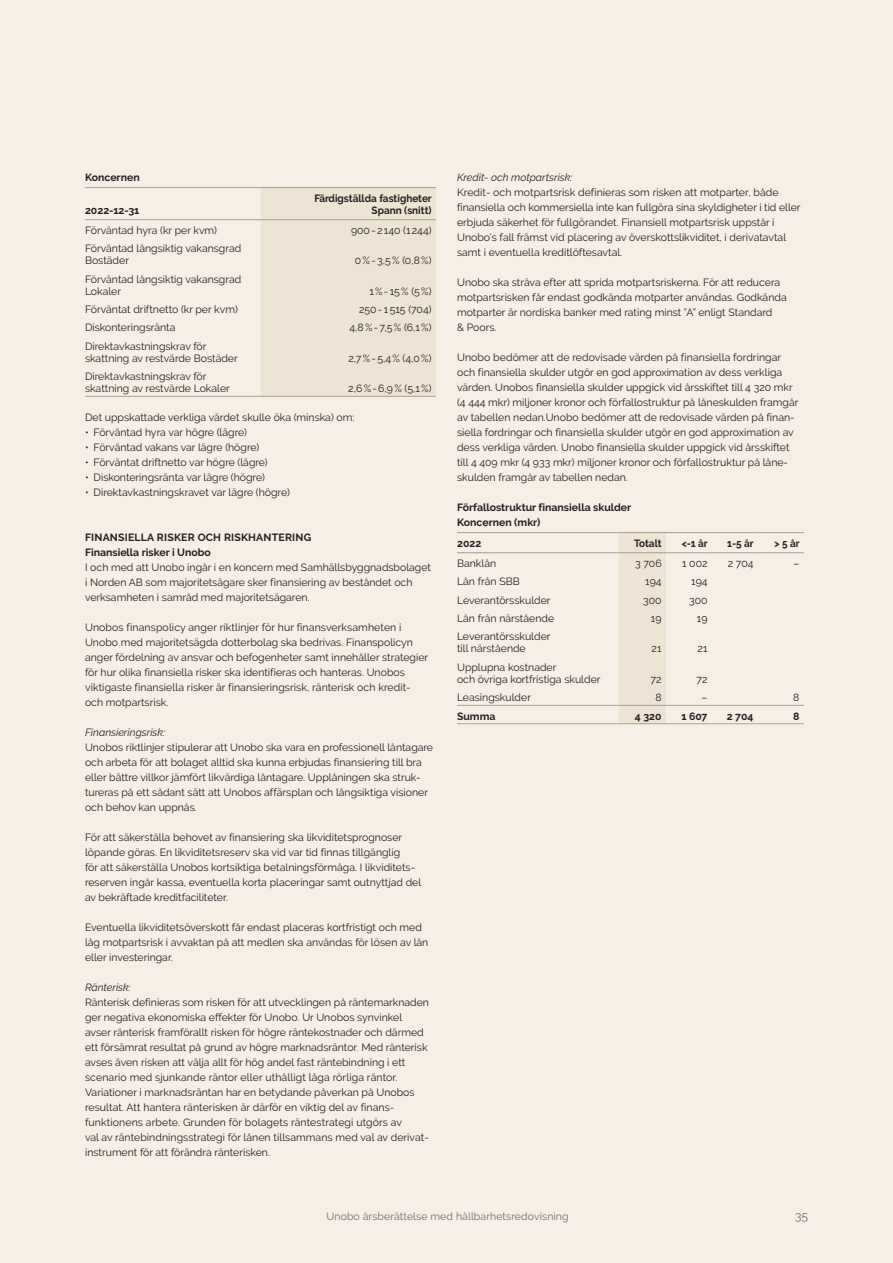
<style>
.page{position:relative;width:893px;height:1263px;background:#f5efe6}
.page>*{position:absolute;margin:0;border:0;box-sizing:border-box;transform-origin:0 0}
.t1{font:12px "Raleway";color:#6c6d70}
.t2{font:10.5px/15px "Raleway";color:#231f20}
.t3{font:700 10.5px/15px "Raleway";color:#231f20}
.t4{font:700 10.5px/12px "Raleway";color:#231f20;text-align:right;scale:.95 1}
.t5{font:700 10.5px/15px "Raleway";letter-spacing:.02em;color:#231f20}
.t6{font:italic 10.5px "Raleway";color:#231f20}
.t7{font:10.5px "Raleway";letter-spacing:.01em;color:#6c6d70}
</style>
<div class="page">
<div style="left:260px;top:188px;width:176px;height:208px;background:#eee4d4"></div>
<hr style="left:85px;top:396px;width:175px;height:1px;background:#ae9e91">
<hr style="left:260px;top:396px;width:176px;height:1px;background:#ae9e91">
<hr style="left:85px;top:187px;width:175px;height:1px;background:#ae9e91">
<hr style="left:260px;top:187px;width:176px;height:1px;background:#ae9e91">
<hr style="left:85px;top:219px;width:175px;height:1px;background:#ae9e91">
<hr style="left:260px;top:219px;width:176px;height:1px;background:#ae9e91">
<div style="left:619px;top:533px;width:47px;height:190px;background:#eee4d4"></div>
<hr style="left:457px;top:705px;width:162px;height:1px;background:#ae9e91">
<hr style="left:619px;top:705px;width:47px;height:1px;background:#ae9e91">
<hr style="left:666px;top:705px;width:46px;height:1px;background:#ae9e91">
<hr style="left:712px;top:705px;width:46px;height:1px;background:#ae9e91">
<hr style="left:758px;top:705px;width:46px;height:1px;background:#ae9e91">
<hr style="left:457px;top:723px;width:162px;height:1px;background:#ae9e91">
<hr style="left:619px;top:723px;width:47px;height:1px;background:#ae9e91">
<hr style="left:666px;top:723px;width:46px;height:1px;background:#ae9e91">
<hr style="left:712px;top:723px;width:46px;height:1px;background:#ae9e91">
<hr style="left:758px;top:723px;width:46px;height:1px;background:#ae9e91">
<hr style="left:457px;top:532px;width:162px;height:1px;background:#ae9e91">
<hr style="left:619px;top:532px;width:47px;height:1px;background:#ae9e91">
<hr style="left:666px;top:532px;width:46px;height:1px;background:#ae9e91">
<hr style="left:712px;top:532px;width:46px;height:1px;background:#ae9e91">
<hr style="left:758px;top:532px;width:46px;height:1px;background:#ae9e91">
<hr style="left:457px;top:552px;width:162px;height:1px;background:#ae9e91">
<hr style="left:619px;top:552px;width:47px;height:1px;background:#ae9e91">
<hr style="left:666px;top:552px;width:46px;height:1px;background:#ae9e91">
<hr style="left:712px;top:552px;width:46px;height:1px;background:#ae9e91">
<hr style="left:758px;top:552px;width:46px;height:1px;background:#ae9e91">
<p class="t3" style="left:85px;top:170px;width:56px">Koncernen</p>
<p class="t3" style="left:85px;top:203px;width:56px">2022-12-31</p>
<p class="t4" style="left:314px;top:192px;width:125px">Färdigställda fastigheter<br>Spann (snitt)</p>
<p class="t2" style="left:85px;top:223px;width:134px">Förväntad hyra (kr per kvm)</p>
<p class="t2" style="left:351px;top:223px;width:82px">900-2140 (1244)</p>
<p class="t2" style="left:85px;top:242px;width:158px;line-height:12px">Förväntad långsiktig vakansgrad<br>Bostäder</p>
<p class="t2" style="left:355px;top:253px;width:78px">0%-3,5% (0,8%)</p>
<p class="t2" style="left:85px;top:273px;width:158px;line-height:12px">Förväntad långsiktig vakansgrad<br>Lokaler</p>
<p class="t2" style="left:369px;top:283px;width:64px">1%-15% (5%)</p>
<p class="t2" style="left:85px;top:302px;width:154px">Förväntat driftnetto (kr per kvm)</p>
<p class="t2" style="left:359px;top:302px;width:74px">250- 1 515 (704)</p>
<p class="t2" style="left:85px;top:320px;width:92px">Diskonteringsränta</p>
<p class="t2" style="left:349px;top:320px;width:84px">4,8%-7,5% (6,1%)</p>
<p class="t2" style="left:85px;top:340px;width:154px;line-height:12px">Direktavkastningskrav för skattning av restvärde Bostäder</p>
<p class="t2" style="left:348px;top:350px;width:85px">2,7%-5,4% (4,0%)</p>
<p class="t2" style="left:85px;top:370px;width:146px;line-height:12px">Direktavkastningskrav för skattning av restvärde Lokaler</p>
<p class="t2" style="left:348px;top:381px;width:85px">2,6%-6,9% (5,1%)</p>
<p class="t2" style="left:85px;top:409px;width:271px">Det uppskattade verkliga värdet skulle öka (minska) om:</p>
<p class="t2" style="left:85px;top:424px;width:163px">• Förväntad hyra var högre (lägre)</p>
<p class="t2" style="left:85px;top:439px;width:176px">• Förväntad vakans var lägre (högre)</p>
<p class="t2" style="left:85px;top:454px;width:184px">• Förväntat driftnetto var högre (lägre)</p>
<p class="t2" style="left:85px;top:469px;width:181px">• Diskonteringsränta var lägre (högre)</p>
<p class="t2" style="left:85px;top:484px;width:206px">• Direktavkastningskravet var lägre (högre)</p>
<p class="t5" style="left:85px;top:529px;width:228px">FINANSIELLA RISKER OCH RISKHANTERING<br>Finansiella risker i Unobo</p>
<p class="t2" style="left:85px;top:559px;width:348px">I och med att Unobo ingår i en koncern med Samhällsbyggnadsbolaget i Norden AB som majoritetsägare sker finansiering av beståndet och verksamheten i samråd med majoritetsägaren.</p>
<p class="t2" style="left:85px;top:619px;width:345px">Unobos finanspolicy anger riktlinjer för hur finansverksamheten i Unobo med majoritetsägda dotterbolag ska bedrivas. Finanspolicyn anger fördelning av ansvar och befogenheter samt innehåller strategier för hur olika finansiella risker ska identifieras och hanteras. Unobos viktigaste finansiella risker är finansieringsrisk, ränterisk och kredit&shy;och motpartsrisk.</p>
<p class="t6" style="left:85px;top:726px;width:82px">Finansieringsrisk:</p>
<p class="t2" style="left:85px;top:739px;width:350px">Unobos riktlinjer stipulerar att Unobo ska vara en professionell låntagare och arbeta för att bolaget alltid ska kunna erbjudas finansiering till bra eller bättre villkor jämfört likvärdiga låntagare. Upplåningen ska struk&shy;tureras på ett sådant sätt att Unobos affärsplan och långsiktiga visioner och behov kan uppnås.</p>
<p class="t2" style="left:85px;top:829px;width:338px">För att säkerställa behovet av finansiering ska likviditetsprognoser löpande göras. En likviditetsreserv ska vid var tid finnas tillgänglig<br>för att säkerställa Unobos kortsiktiga betalningsförmåga. I likviditets&shy;reserven ingår kassa, eventuella korta placeringar samt outnyttjad del av bekräftade kreditfaciliteter.</p>
<p class="t2" style="left:85px;top:919px;width:345px">Eventuella likviditetsöverskott får endast placeras kortfristigt och med låg motpartsrisk i avvaktan på att medlen ska användas för lösen av lån eller investeringar.</p>
<p class="t6" style="left:85px;top:981px;width:47px">Ränterisk:</p>
<p class="t2" style="left:85px;top:995px;width:345px">Ränterisk definieras som risken för att utvecklingen på räntemarknaden ger negativa ekonomiska effekter för Unobo. Ur Unobos synvinkel avser ränterisk framförallt risken för högre räntekostnader och därmed ett försämrat resultat på grund av högre marknadsräntor. Med ränterisk avses även risken att välja allt för hög andel fast räntebindning i ett scenario med sjunkande räntor eller uthålligt låga rörliga räntor.<br>Variationer i marknadsräntan har en betydande påverkan på Unobos resultat. Att hantera ränterisken är därför en viktig del av finans&shy;funktionens arbete. Grunden för bolagets räntestrategi utgörs av<br>val av räntebindningsstrategi för lånen tillsammans med val av derivat&shy;instrument för att förändra ränterisken.</p>
<p class="t6" style="left:457px;top:171px;width:117px">Kredit- och motpartsrisk:</p>
<p class="t2" style="left:457px;top:185px;width:345px">Kredit- och motpartsrisk definieras som risken att motparter, både finansiella och kommersiella inte kan fullgöra sina skyldigheter i tid eller erbjuda säkerhet för fullgörandet. Finansiell motpartsrisk uppstår i Unobo’s fall främst vid placering av överskottslikviditet, i derivatavtal samt i eventuella kreditlöftesavtal.</p>
<p class="t2" style="left:457px;top:275px;width:331px">Unobo ska sträva efter att sprida motpartsriskerna. För att reducera motpartsrisken får endast godkända motparter användas. Godkända motparter är nordiska banker med rating minst ”A” enligt Standard<br>&amp; Poors.</p>
<p class="t2" style="left:457px;top:350px;width:343px">Unobo bedömer att de redovisade värden på finansiella fordringar och finansiella skulder utgör en god approximation av dess verkliga värden. Unobos finansiella skulder uppgick vid årsskiftet till 4 320 mkr (4 444 mkr) miljoner kronor och förfallostruktur på låneskulden framgår av tabellen nedan.Unobo bedömer att de redovisade värden på finan&shy;siella fordringar och finansiella skulder utgör en god approximation av dess verkliga värden. Unobo finansiella skulder uppgick vid årsskiftet till 4 409 mkr (4 933 mkr) miljoner kronor och förfallostruktur på låne&shy;skulden framgår av tabellen nedan.</p>
<p class="t3" style="left:457px;top:500px;width:176px">Förfallostruktur finansiella skulder<br>Koncernen (mkr)</p>
<p class="t3" style="left:457px;top:536px;width:26px">2022</p>
<p class="t4" style="left:634px;top:537px;width:31px">Totalt</p>
<p class="t4" style="left:682px;top:537px;width:29px">&lt;-1 år</p>
<p class="t4" style="left:727px;top:537px;width:29px">1-5 år</p>
<p class="t4" style="left:775px;top:537px;width:28px">&gt; 5 år</p>
<p class="t2" style="left:457px;top:556px;width:41px">Banklån</p>
<p class="t2" style="left:635px;top:556px;width:28px">3 706</p>
<p class="t2" style="left:682px;top:556px;width:27px">1 002</p>
<p class="t2" style="left:728px;top:556px;width:27px">2 704</p>
<p class="t2" style="left:793px;top:556px;width:7px">–</p>
<p class="t2" style="left:457px;top:574px;width:64px">Lån från SBB</p>
<p class="t2" style="left:645px;top:574px;width:18px">194</p>
<p class="t2" style="left:691px;top:574px;width:18px">194</p>
<p class="t2" style="left:457px;top:592px;width:95px">Leverantörsskulder</p>
<p class="t2" style="left:643px;top:592px;width:20px">300</p>
<p class="t2" style="left:689px;top:592px;width:20px">300</p>
<p class="t2" style="left:457px;top:611px;width:99px">Lån från närstående</p>
<p class="t2" style="left:651px;top:611px;width:12px">19</p>
<p class="t2" style="left:697px;top:611px;width:12px">19</p>
<p class="t2" style="left:457px;top:631px;width:95px;line-height:12px">Leverantörsskulder till närstående</p>
<p class="t2" style="left:652px;top:641px;width:11px">21</p>
<p class="t2" style="left:698px;top:641px;width:11px">21</p>
<p class="t2" style="left:457px;top:661px;width:145px;line-height:12px">Upplupna kostnader<br>och övriga kortfristiga skulder</p>
<p class="t2" style="left:650px;top:671px;width:13px">72</p>
<p class="t2" style="left:696px;top:671px;width:13px">72</p>
<p class="t2" style="left:457px;top:690px;width:75px">Leasingskulder</p>
<p class="t2" style="left:655px;top:690px;width:8px">8</p>
<p class="t2" style="left:701px;top:690px;width:7px">–</p>
<p class="t2" style="left:793px;top:690px;width:8px">8</p>
<p class="t3" style="left:457px;top:708px;width:40px">Summa</p>
<p class="t3" style="left:635px;top:708px;width:28px">4 320</p>
<p class="t3" style="left:681px;top:708px;width:28px">1 607</p>
<p class="t3" style="left:727px;top:708px;width:28px">2 704</p>
<p class="t3" style="left:793px;top:708px;width:8px">8</p>
<p class="t7" style="left:326px;top:1211px;width:244px">Unobo årsberättelse med hållbarhetsredovisning</p>
<p class="t1" style="left:795px;top:1209px;width:14px">35</p>
</div>
